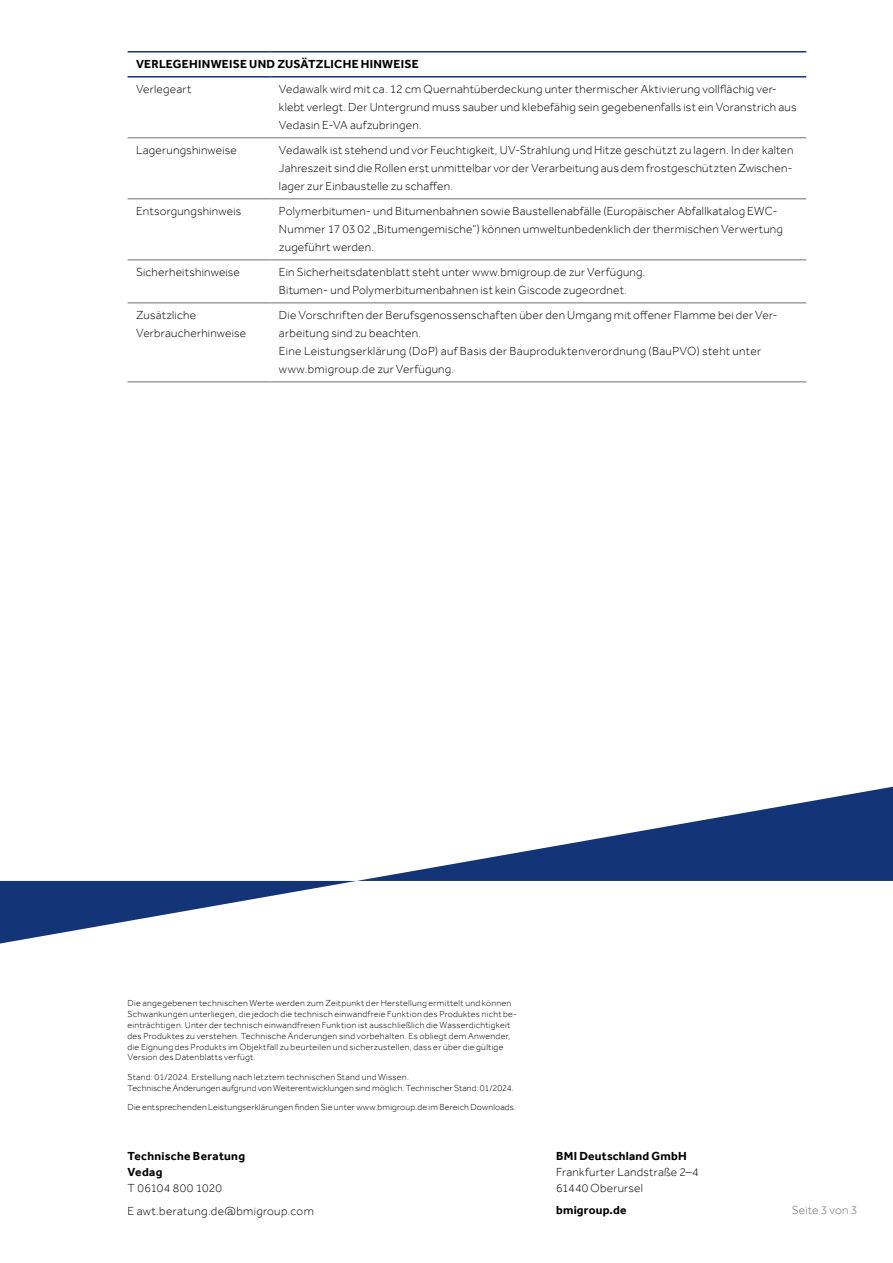
<style>
.page{position:relative;width:893px;height:1263px;background:#fff}
.page>*{position:absolute;margin:0;border:0;box-sizing:border-box;transform-origin:0 0}
.t1{font:300 12px/18px "Effra";letter-spacing:.02em;color:#000}
.t2{font:700 12px/15.8px "Effra";letter-spacing:.02em;color:#000}
.t3{font:300 12px "Effra";letter-spacing:.015em;color:#706f6f}
.t4{font:300 9px/10.8px "Effra";letter-spacing:.025em;color:#000}
</style>
<div class="page">
<hr style="left:128px;top:302px;width:142px;height:1px;background:#706f6f">
<hr style="left:270px;top:302px;width:536px;height:1px;background:#706f6f">
<hr style="left:128px;top:381px;width:142px;height:1px;background:#706f6f">
<hr style="left:270px;top:381px;width:536px;height:1px;background:#706f6f">
<hr style="left:128px;top:51px;width:142px;height:2px;background:#133578">
<hr style="left:270px;top:51px;width:536px;height:2px;background:#133578">
<hr style="left:128px;top:76px;width:142px;height:2px;background:#133578">
<hr style="left:270px;top:76px;width:536px;height:2px;background:#133578">
<hr style="left:128px;top:137px;width:142px;height:1px;background:#706f6f">
<hr style="left:270px;top:137px;width:536px;height:1px;background:#706f6f">
<hr style="left:128px;top:198px;width:142px;height:1px;background:#706f6f">
<hr style="left:270px;top:198px;width:536px;height:1px;background:#706f6f">
<hr style="left:128px;top:259px;width:142px;height:1px;background:#706f6f">
<hr style="left:270px;top:259px;width:536px;height:1px;background:#706f6f">
<svg style="left:0;top:787px;width:893px;height:156px"></svg>
<p class="t2" style="left:136px;top:56px;width:284px">VERLEGEHINWEISE UND ZUSÄTZLICHE HINWEISE</p>
<p class="t1" style="left:136px;top:80px;width:57px">Verlegeart</p>
<p class="t1" style="left:279px;top:80px;width:519px">Vedawalk wird mit ca. 12 cm Quernahtüberdeckung unter thermischer Aktivierung vollflächig ver&shy;klebt verlegt. Der Untergrund muss sauber und klebefähig sein gegebenenfalls ist ein Voranstrich aus<br>Vedasin E-VA aufzubringen.</p>
<p class="t1" style="left:136px;top:141px;width:102px">Lagerungshinweise</p>
<p class="t1" style="left:279px;top:141px;width:516px;text-align:justify">Vedawalk ist stehend und vor Feuchtigkeit, UV-Strahlung und Hitze geschützt zu lagern. In der kalten Jahreszeit sind die Rollen erst unmittelbar vor der Verarbeitung aus dem frostgeschützten Zwischen&shy;lager zur Einbaustelle zu schaffen.</p>
<p class="t1" style="left:136px;top:202px;width:107px">Entsorgungshinweis</p>
<p class="t1" style="left:279px;top:202px;width:505px">Polymerbitumen- und Bitumenbahnen sowie Baustellenabfälle (Europäischer Abfallkatalog EWC-<br>Nummer 17 03 02 „Bitumengemische“) können umweltunbedenklich der thermischen Verwertung zugeführt werden.</p>
<p class="t1" style="left:136px;top:263px;width:105px">Sicherheitshinweise</p>
<p class="t1" style="left:279px;top:263px;width:368px">Ein Sicherheitsdatenblatt steht unter www.bmigroup.de zur Verfügung.<br>Bitumen- und Polymerbitumenbahnen ist kein Giscode zugeordnet.</p>
<p class="t1" style="left:136px;top:306px;width:112px">Zusätzliche<br>Verbraucherhinweise</p>
<p class="t1" style="left:279px;top:306px;width:498px">Die Vorschriften der Berufsgenossenschaften über den Umgang mit offener Flamme bei der Ver&shy;arbeitung sind zu beachten.<br>Eine Leistungserklärung (DoP) auf Basis der Bauproduktenverordnung (BauPVO) steht unter www.bmigroup.de zur Verfügung.</p>
<p class="t4" style="left:128px;top:998px;width:391px">Die angegebenen technischen Werte werden zum Zeitpunkt der Herstellung ermittelt und können Schwankungen unterliegen, die jedoch die technisch einwandfreie Funktion des Produktes nicht be&shy;einträchtigen. Unter der technisch einwandfreien Funktion ist ausschließlich die Wasserdichtigkeit des Produktes zu verstehen. Technische Änderungen sind vorbehalten. Es obliegt dem Anwender, die Eignung des Produkts im Objektfall zu beurteilen und sicherzustellen, dass er über die gültige Version des Datenblatts verfügt.</p>
<p class="t4" style="left:128px;top:1071px;width:388px">Stand: 01/2024. Erstellung nach letztem technischen Stand und Wissen.<br>Technische Änderungen aufgrund von Weiterentwicklungen sind möglich. Technischer Stand: 01/2024.</p>
<p class="t4" style="left:128px;top:1101px;width:390px">Die entsprechenden Leistungserklärungen finden Sie unter www.bmigroup.de im Bereich Downloads.</p>
<p class="t2" style="left:128px;top:1148px;width:119px">Technische Beratung<br>Vedag</p>
<p class="t1" style="left:128px;top:1176px;width:188px;line-height:22.6px">T 06104 800 1020<br>E awt.beratung.de@bmigroup.com</p>
<p class="t2" style="left:556px;top:1148px;width:132px">BMI Deutschland GmbH</p>
<p class="t1" style="left:556px;top:1164px;width:144px;line-height:15.8px">Frankfurter Landstraße 2–4<br>61440 Oberursel</p>
<p class="t2" style="left:556px;top:1202px;width:72px">bmigroup.de</p>
<p class="t3" style="left:792px;top:1203px;width:67px">Seite 3 von 3</p>
</div>
